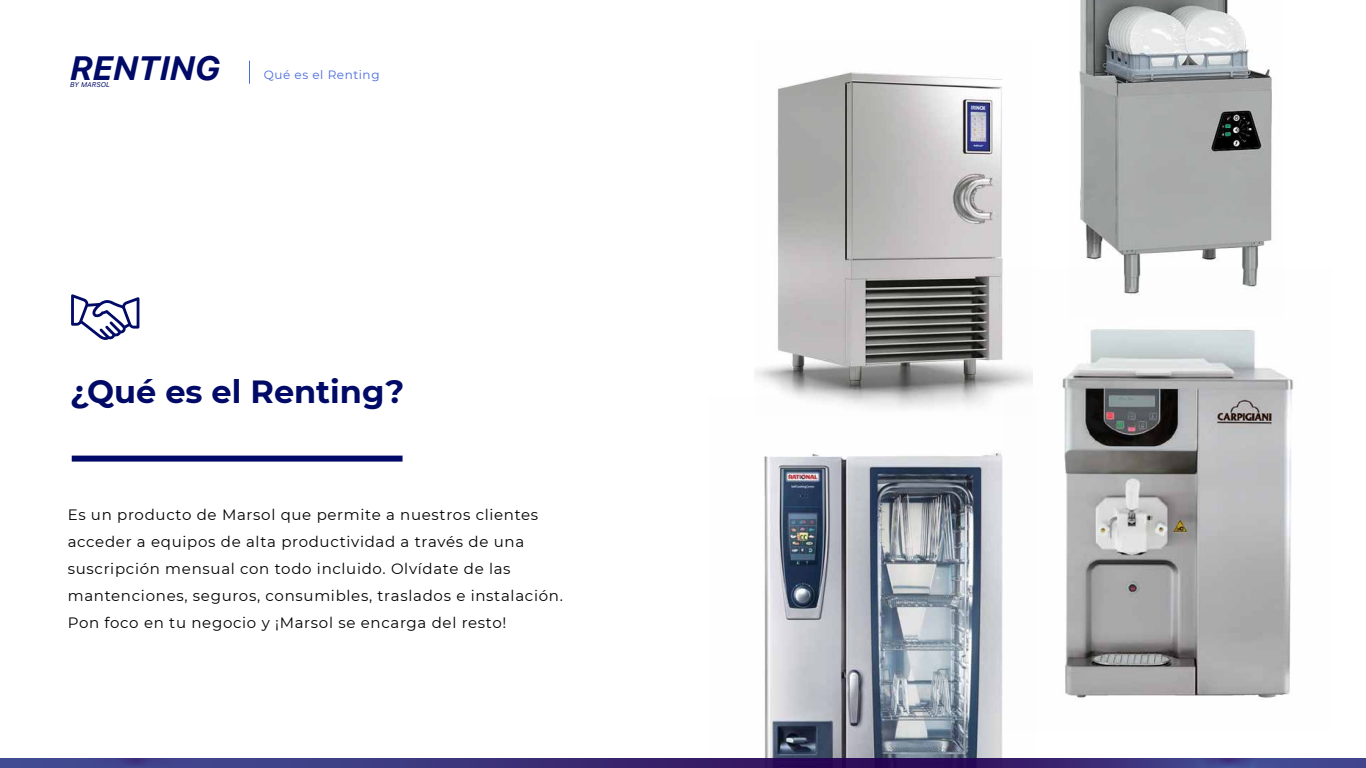
<style>
.page{position:relative;width:1366px;height:768px;background:#fff}
.page>*{position:absolute;margin:0;border:0;box-sizing:border-box;transform-origin:0 0}
.t1{font:italic 700 33.7px "SF Pro Text";letter-spacing:-.02em;color:#010a66}
.t2{font:700 32px "Montserrat";color:#010a66}
.t3{font:15px/27px "Montserrat";letter-spacing:.045em;color:#000}
.t4{font:12px "Montserrat";letter-spacing:.045em;color:#466adf}
.t5{font:italic 6.9px "SF Pro Text";color:#010a66}
</style>
<div class="page">
<div style="left:72px;top:456px;width:331px;height:6px;background:#010a66"></div>
<svg style="left:71px;top:294px;width:68px;height:46px"></svg>
<img style="left:1062px;top:329px;width:232px;height:369px">
<img style="left:708px;top:450px;width:328px;height:309px">
<img style="left:1079px;top:0;width:193px;height:295px">
<img style="left:755px;top:72px;width:278px;height:337px">
<svg style="left:0;top:759px;width:1366px;height:9px;background:#392f78"></svg>
<svg style="left:249px;top:61px;width:1px;height:23px"></svg>
<h1 class="t1" style="left:70px;top:43px;width:152px">RENTING</h1>
<p class="t5" style="left:70px;top:80px;width:41px">BY MARSOL</p>
<p class="t4" style="left:264px;top:66px;width:117px">Qué es el Renting</p>
<h2 class="t2" style="left:70px;top:369px;width:336px">¿Qué es el Renting?</h2>
<p class="t3" style="left:68px;top:500px;width:497px">Es un producto de Marsol que permite a nuestros clientes acceder a equipos de alta productividad a través de una suscripción mensual con todo incluido. Olvídate de las mantenciones, seguros, consumibles, traslados e instalación.<br>Pon foco en tu negocio y ¡Marsol se encarga del resto!</p>
</div>
